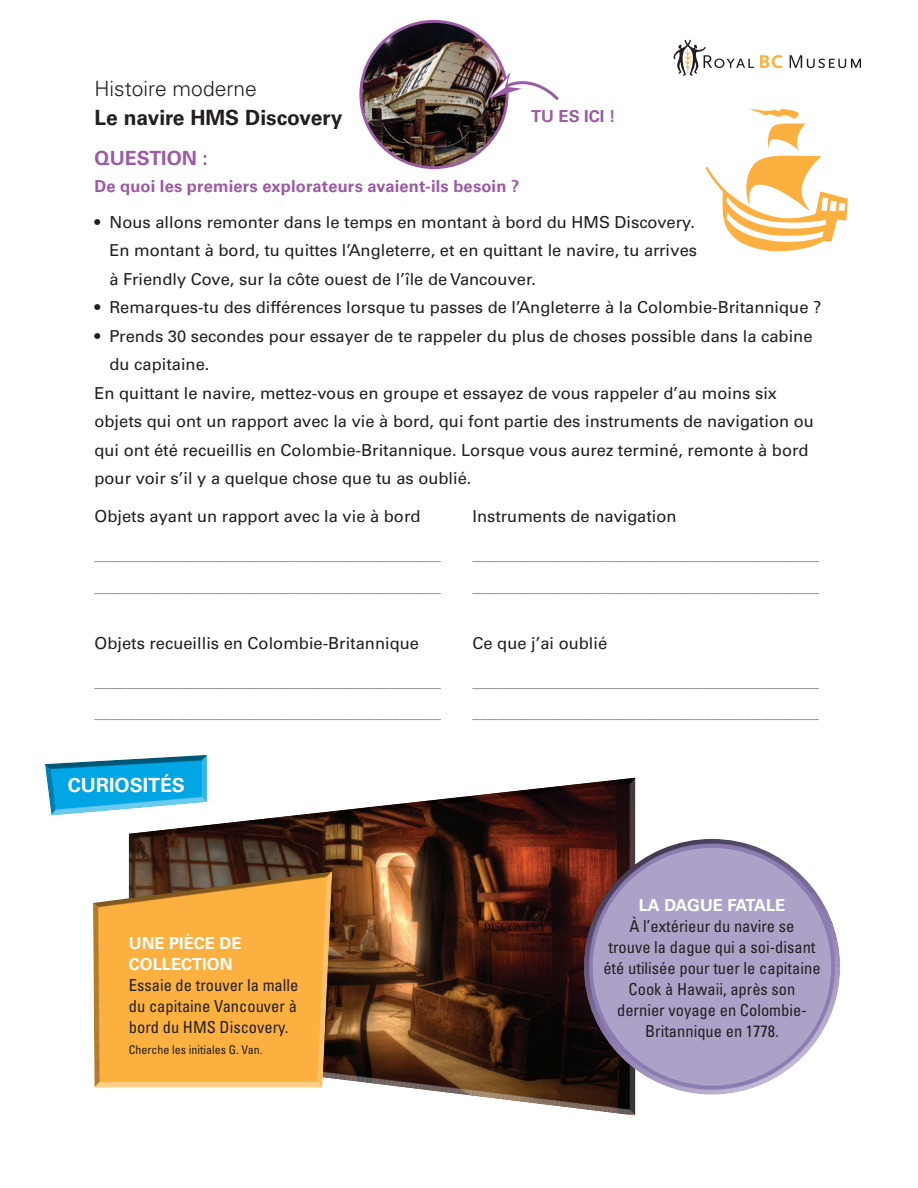
<style>
.page{position:relative;width:918px;height:1188px;background:#fff}
.page>*{position:absolute;margin:0;border:0;box-sizing:border-box;transform-origin:0 0}
.t1{font:700 21px "Univers LT Std";color:#231f20}
.t2{font:300 21px "Univers LT Std";color:#231f20}
.t3{font:700 19.5px "Univers LT Std";color:#fff}
.t4{font:700 19.5px "Univers LT Std";color:#9b5ba5}
.t5{font:16.5px/28.5px "Univers LT Std";color:#231f20}
.t6{font:16.5px/31.5px "Univers LT Std";color:#808285}
.t7{font:condensed 16.5px/21px "Univers LT Std";color:#231f20;text-align:justify}
.t8{font:700 16.5px "Univers LT Std";letter-spacing:.01em;color:#9b5ba5}
.t9{font:700 16.5px/21px "Univers LT Std";color:#fff}
.t10{font:condensed 12px "Univers LT Std";color:#231f20}
</style>
<div class="page">
<div style="left:128px;top:777px;width:510px;height:339px;background:#fff;opacity:.75"></div>
<div style="left:128px;top:775px;width:510px;height:280px;background:#231f20;opacity:.75"></div>
<div style="left:93px;top:869px;width:241px;height:219px;background:#231f20;opacity:.75"></div>
<div style="left:45px;top:752px;width:165px;height:65px;background:#231f20;opacity:.75"></div>
<svg style="left:760px;top:55px;width:23px;height:13px"></svg>
<svg style="left:790px;top:55px;width:71px;height:13px"></svg>
<svg style="left:674px;top:40px;width:80px;height:36px"></svg>
<div style="left:581px;top:902px;width:260px;height:193px;background:#fff;opacity:.75"></div>
<div style="left:581px;top:836px;width:260px;height:216px;background:#231f20;opacity:.75"></div>
<svg style="left:705px;top:109px;width:143px;height:143px"></svg>
<img style="left:361px;top:21px;width:146px;height:147px;border-radius:73px">
<svg style="left:488px;top:72px;width:71px;height:30px"></svg>
<p class="t2" style="left:94px;top:76px;width:164px">Histoire moderne</p>
<p class="t1" style="left:94px;top:105px;width:249px">Le navire HMS Discovery</p>
<p class="t4" style="left:94px;top:147px;width:115px">Question :</p>
<p class="t8" style="left:531px;top:107px;width:86px">Tu es ici !</p>
<p class="t8" style="left:94px;top:177px;width:426px">De quoi les premiers explorateurs avaient-ils besoin ?</p>
<p class="t5" style="left:109px;top:208px;width:589px;text-indent:-15px">• Nous allons remonter dans le temps en montant à bord du HMS Discovery.<br>En montant à bord, tu quittes l’Angleterre, et en quittant le navire, tu arrives à Friendly Cove, sur la côte ouest de l’île de Vancouver.</p>
<p class="t5" style="left:94px;top:293px;width:728px">• Remarques-tu des différences lorsque tu passes de l’Angleterre à la Colombie-Britannique ?</p>
<p class="t5" style="left:94px;top:322px;width:720px">• Prends 30 secondes pour essayer de te rappeler du plus de choses possible dans la cabine</p>
<p class="t5" style="left:109px;top:350px;width:101px">du capitaine.</p>
<p class="t5" style="left:94px;top:379px;width:684px">En quittant le navire, mettez-vous en groupe et essayez de vous rappeler d’au moins six</p>
<p class="t5" style="left:94px;top:407px;width:721px">objets qui ont un rapport avec la vie à bord, qui font partie des instruments de navigation ou</p>
<p class="t5" style="left:94px;top:436px;width:716px">qui ont été recueillis en Colombie-Britannique. Lorsque vous aurez terminé, remonte à bord</p>
<p class="t5" style="left:94px;top:464px;width:379px">pour voir s’il y a quelque chose que tu as oublié.</p>
<p class="t5" style="left:94px;top:502px;width:328px">Objets ayant un rapport avec la vie à bord</p>
<p class="t6" style="left:94px;top:539px;width:348px">__________________________________________ __________________________________________</p>
<p class="t5" style="left:472px;top:502px;width:206px">Instruments de navigation</p>
<p class="t6" style="left:472px;top:539px;width:348px">__________________________________________ __________________________________________</p>
<p class="t5" style="left:94px;top:629px;width:326px">Objets recueillis en Colombie-Britannique</p>
<p class="t6" style="left:94px;top:665px;width:348px">__________________________________________ __________________________________________</p>
<p class="t3" style="left:68px;top:774px;width:119px">Curiosités</p>
<p class="t5" style="left:472px;top:629px;width:136px">Ce que j’ai oublié</p>
<p class="t6" style="left:472px;top:665px;width:348px">__________________________________________ __________________________________________</p>
<p class="t9" style="left:129px;top:933px;width:114px">Une pièce de collection</p>
<p class="t7" style="left:129px;top:974px;width:171px">Essaie de trouver la malle du capitaine Vancouver à bord du HMS Discovery.</p>
<p class="t10" style="left:129px;top:1042px;width:135px">Cherche les initiales G. Van.</p>
<p class="t9" style="left:639px;top:895px;width:148px">La dague fatale</p>
<p class="t7" style="left:603px;top:915px;width:219px;text-align:center">À l’extérieur du navire se<br>trouve la dague qui a soi-disant été utilisée pour tuer le capitaine<br>Cook à Hawaii, après son dernier voyage en Colombie-<br>Britannique en 1778.</p>
</div>
